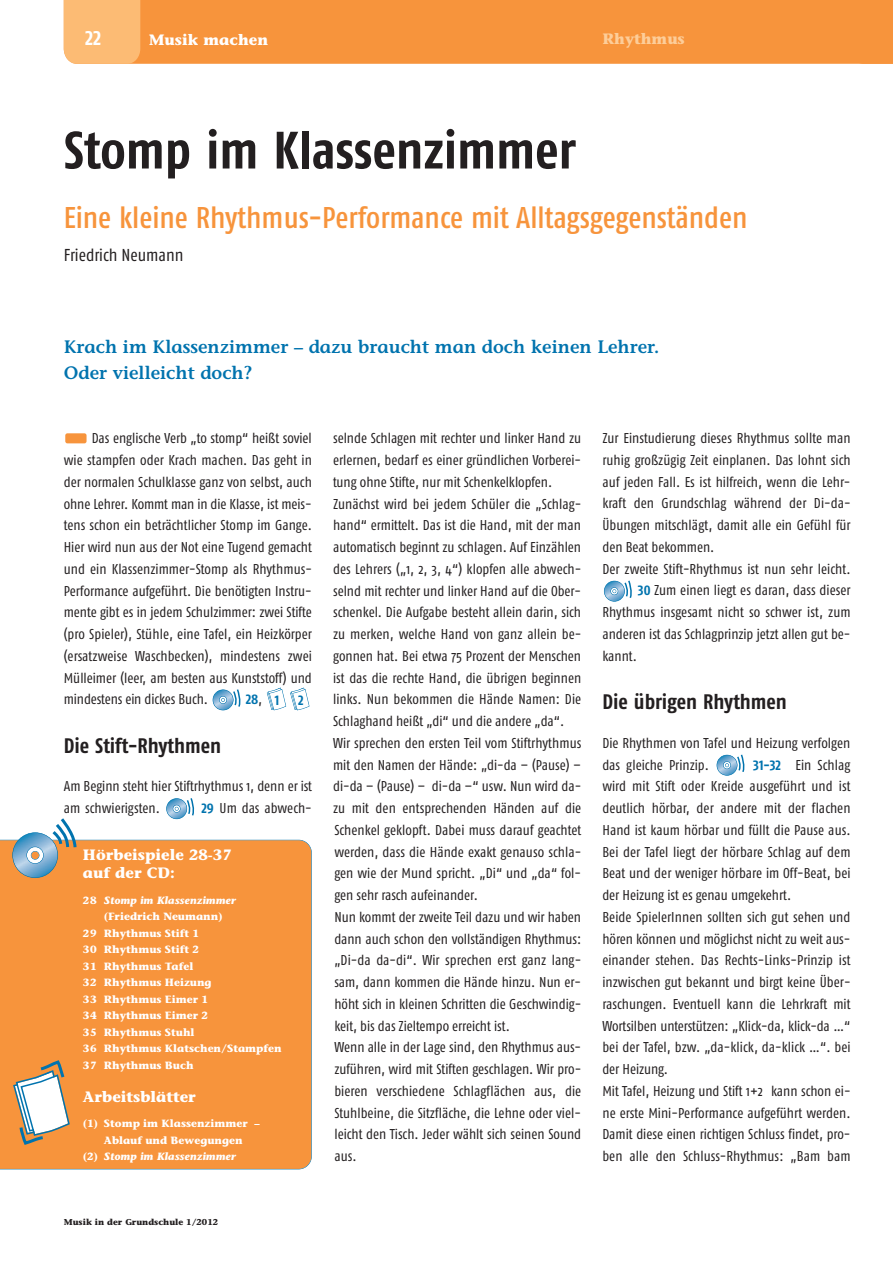
<style>
.page{position:relative;width:893px;height:1263px;background:#fff}
.page>*{position:absolute;margin:0;border:0;box-sizing:border-box;transform-origin:0 0}
.t1{font:700 52.5px "Fago Co";color:#231f20}
.t2{font:30px "Fago Co Med";color:#f7943c}
.t3{font:700 21px "Fago Co";color:#231f20}
.t4{font:21px "Fago Co Bold Lf";color:#fff}
.t5{font:600 18px/25.5px "Stone Informal";color:#0073ae}
.t6{font:17.25px "Fago Co";letter-spacing:-.005em;color:#231f20}
.t7{font:700 15px/18px "Stone Informal";color:#fff}
.t8{font:700 15px "Stone Informal";color:#fdcd99}
.t9{font:14.25px/21.8px "Fago Co";color:#231f20}
.t10{font:14.25px "Fago Co Bold Lf";color:#0073ae}
.t11{font:700 10.5px "Stone Informal";color:#fff}
.t12{font:italic 700 10.5px "Stone Informal";color:#fff}
.t13{font:700 8.55px "Stone Informal";color:#231f20}
.s1{font-family:"Fago Co";color:#231f20}
.s2{font-family:"Fago Co Bold Lf";color:#0073ae}
.s3{font-style:normal}
</style>
<div class="page">
<div style="left:140px;top:0;width:753px;height:64px;background:#f7943c"></div>
<div style="left:64px;top:0;width:76px;height:64px;background:#fcbb74"></div>
<div style="left:604px;top:581px;width:21px;height:21px;border:1px solid #0073ae;border-radius:50%"></div>
<svg style="left:604px;top:580px;width:28px;height:21px"></svg>
<div style="left:716px;top:755px;width:21px;height:21px;border:1px solid #0073ae;border-radius:50%"></div>
<svg style="left:717px;top:754px;width:28px;height:21px"></svg>
<div style="left:65px;top:433px;width:22px;height:10px;background:#f7943c;border-radius:2px"></div>
<svg style="left:213px;top:689px;width:28px;height:21px"></svg>
<svg style="left:267px;top:687px;width:43px;height:23px"></svg>
<div style="left:166px;top:798px;width:21px;height:21px;border:1px solid #0073ae;border-radius:50%"></div>
<svg style="left:167px;top:798px;width:28px;height:21px"></svg>
<div style="left:0;top:840px;width:312px;height:329px;background:#f7943c"></div>
<svg style="left:13px;top:818px;width:65px;height:59px"></svg>
<svg style="left:13px;top:1058px;width:57px;height:91px"></svg>
<h3 class="t4" style="left:85px;top:31px;width:18px">22</h3>
<p class="t7" style="left:149px;top:32px;width:121px">Musik machen</p>
<p class="t8" style="left:602px;top:33px;width:84px">Rhythmus</p>
<h1 class="t1" style="left:64px;top:132px;width:514px">Stomp im Klassenzimmer</h1>
<h2 class="t2" style="left:64px;top:206px;width:685px">Eine kleine Rhythmus-Performance mit Alltagsgegenständen</h2>
<p class="t6" style="left:64px;top:248px;width:121px">Friedrich Neumann</p>
<p class="t5" style="left:64px;top:336px;width:597px">Krach im Klassenzimmer – dazu braucht man doch keinen Lehrer.<br>Oder vielleicht doch?</p>
<p class="t9" style="left:64px;top:429px;width:250px;text-align:justify;text-indent:28px">Das englische Verb „to stomp“ heißt soviel wie stampfen oder Krach machen. Das geht in der normalen Schulklasse ganz von selbst, auch ohne Lehrer. Kommt man in die Klasse, ist meis - tens schon ein beträchtlicher Stomp im Gange.<br>Hier wird nun aus der Not eine Tugend gemacht und ein Klassenzimmer-Stomp als Rhythmus-Performance aufgeführt. Die benö tig ten Instru&shy;mente gibt es in jedem Schulzimmer: zwei Stifte (pro Spieler), Stühle, eine Tafel, ein Heizkörper (ersatzweise Waschbecken), mindestens zwei Mülleimer (leer, am besten aus Kunststoff) und mindestens ein dickes Buch.</p>
<p class="t10" style="left:246px;top:694px;width:18px">28<span class="s1">,</span></p>
<p class="t10" style="left:275px;top:695px;width:6px">1</p>
<p class="t10" style="left:298px;top:695px;width:7px">2</p>
<h3 class="t3" style="left:64px;top:738px;width:159px">Die Stift-Rhythmen</h3>
<p class="t9" style="left:64px;top:777px;width:250px">Am Beginn steht hier Stiftrhythmus 1, denn er ist am schwierigsten.</p>
<p class="t9" style="left:201px;top:799px;width:112px"><span class="s2">29</span> Um das abwech -</p>
<p class="t7" style="left:83px;top:848px;width:150px">Hörbeispiele 28-37 auf der CD:</p>
<p class="t12" style="left:83px;top:896px;width:155px"><span class="s3">28</span> Stomp im Klassenzimmer</p>
<p class="t11" style="left:104px;top:912px;width:120px">(Friedrich Neumann)</p>
<p class="t11" style="left:83px;top:929px;width:118px">29 Rhythmus Stift 1</p>
<p class="t11" style="left:83px;top:945px;width:118px">30 Rhythmus Stift 2</p>
<p class="t11" style="left:83px;top:962px;width:112px">31 Rhythmus Tafel</p>
<p class="t11" style="left:83px;top:978px;width:130px">32 Rhythmus Heizung</p>
<p class="t11" style="left:83px;top:995px;width:127px">33 Rhythmus Eimer 1</p>
<p class="t11" style="left:83px;top:1011px;width:127px">34 Rhythmus Eimer 2</p>
<p class="t11" style="left:83px;top:1028px;width:113px">35 Rhythmus Stuhl</p>
<p class="t11" style="left:83px;top:1044px;width:200px">36 Rhythmus Klatschen/Stampfen</p>
<p class="t11" style="left:83px;top:1061px;width:112px">37 Rhythmus Buch</p>
<p class="t7" style="left:83px;top:1089px;width:115px">Arbeitsblätter</p>
<p class="t11" style="left:83px;top:1119px;width:178px">(1) Stomp im Klassenzimmer –</p>
<p class="t11" style="left:104px;top:1136px;width:140px">Ablauf und Bewegungen</p>
<p class="t12" style="left:83px;top:1152px;width:155px"><span class="s3">(2)</span> Stomp im Klassenzimmer</p>
<p class="t9" style="left:333px;top:429px;width:250px">selnde Schlagen mit rechter und linker Hand zu erlernen, bedarf es einer gründlichen Vorberei&shy;tung ohne Stifte, nur mit Schenkelklopfen.<br>Zunächst wird bei jedem Schüler die „Schlag&shy;hand“ ermittelt. Das ist die Hand, mit der man automatisch beginnt zu schlagen. Auf Einzählen des Lehrers („1, 2, 3, 4“) klopfen alle abwech&shy;selnd mit rechter und linker Hand auf die Ober&shy;schenkel. Die Aufgabe besteht allein darin, sich zu merken, welche Hand von ganz allein be&shy;gonnen hat. Bei etwa 75 Prozent der Menschen ist das die rechte Hand, die übrigen beginnen links. Nun bekommen die Hände Namen: Die Schlaghand heißt „di“ und die andere „da“.<br>Wir sprechen den ersten Teil vom Stiftrhythmus mit den Namen der Hände: „di-da – (Pause) – di-da – (Pause) – di-da –“ usw. Nun wird da&shy;zu mit den entsprechenden Händen auf die Schenkel geklopft. Dabei muss darauf geachtet werden, dass die Hände exakt genauso schla&shy;gen wie der Mund spricht. „Di“ und „da“ fol&shy;gen sehr rasch aufeinander.<br>Nun kommt der zweite Teil dazu und wir haben dann auch schon den vollständigen Rhythmus: „Di-da da-di“. Wir sprechen erst ganz lang&shy;sam, dann kommen die Hände hinzu. Nun er&shy;höht sich in kleinen Schritten die Geschwindig&shy;keit, bis das Zieltempo erreicht ist.<br>Wenn alle in der Lage sind, den Rhythmus aus&shy;zuführen, wird mit Stiften geschlagen. Wir pro&shy;bieren verschiedene Schlagflächen aus, die Stuhlbeine, die Sitzfläche, die Lehne oder viel&shy;leicht den Tisch. Jeder wählt sich seinen Sound aus.</p>
<p class="t9" style="left:602px;top:429px;width:250px">Zur Einstudierung dieses Rhythmus sollte man</p>
<p class="t9" style="left:602px;top:450px;width:250px">ruhig großzügig Zeit einplanen. Das lohnt sich</p>
<p class="t9" style="left:602px;top:472px;width:249px">auf jeden Fall. Es ist hilfreich, wenn die Lehr-</p>
<p class="t9" style="left:602px;top:494px;width:250px">kraft den Grundschlag während der Di-da-</p>
<p class="t9" style="left:602px;top:516px;width:250px">Übungen mitschlägt, damit alle ein Gefühl für</p>
<p class="t9" style="left:602px;top:537px;width:113px">den Beat bekommen.</p>
<p class="t9" style="left:602px;top:559px;width:250px">Der zweite Stift-Rhythmus ist nun sehr leicht.</p>
<p class="t9" style="left:638px;top:581px;width:214px"><span class="s2">30</span> Zum einen liegt es daran, dass dieser</p>
<p class="t9" style="left:602px;top:603px;width:250px">Rhythmus insgesamt nicht so schwer ist, zum</p>
<p class="t9" style="left:602px;top:624px;width:250px">anderen ist das Schlagprinzip jetzt allen gut be-</p>
<p class="t9" style="left:602px;top:646px;width:36px">kannt.</p>
<h3 class="t3" style="left:602px;top:694px;width:186px">Die übrigen Rhythmen</h3>
<p class="t9" style="left:602px;top:733px;width:249px">Die Rhythmen von Tafel und Heizung verfolgen das gleiche Prinzip.</p>
<p class="t9" style="left:602px;top:755px;width:250px;text-indent:151px"><span class="s2">31-32</span> Ein Schlag wird mit Stift oder Kreide ausgeführt und ist deutlich hörbar, der andere mit der flachen Hand ist kaum hörbar und füllt die Pause aus.<br>Bei der Tafel liegt der hörbare Schlag auf dem Beat und der weniger hörbare im Off-Beat, bei der Heizung ist es genau umgekehrt.<br>Beide SpielerInnen sollten sich gut sehen und hören können und möglichst nicht zu weit aus&shy;einander stehen. Das Rechts-Links-Prinzip ist inzwischen gut bekannt und birgt keine Über&shy;raschungen. Eventuell kann die Lehrkraft mit Wortsilben unterstützen: „Klick-da, klick-da …“ bei der Tafel, bzw. „da-klick, da-klick …“. bei der Heizung.<br>Mit Tafel, Heizung und Stift 1+2 kann schon ei&shy;ne erste Mini-Performance aufgeführt werden.<br>Damit diese einen richtigen Schluss findet, pro&shy;ben alle den Schluss-Rhythmus: „Bam bam</p>
<p class="t13" style="left:64px;top:1218px;width:156px">Musik in der Grundschule 1/2012</p>
</div>
